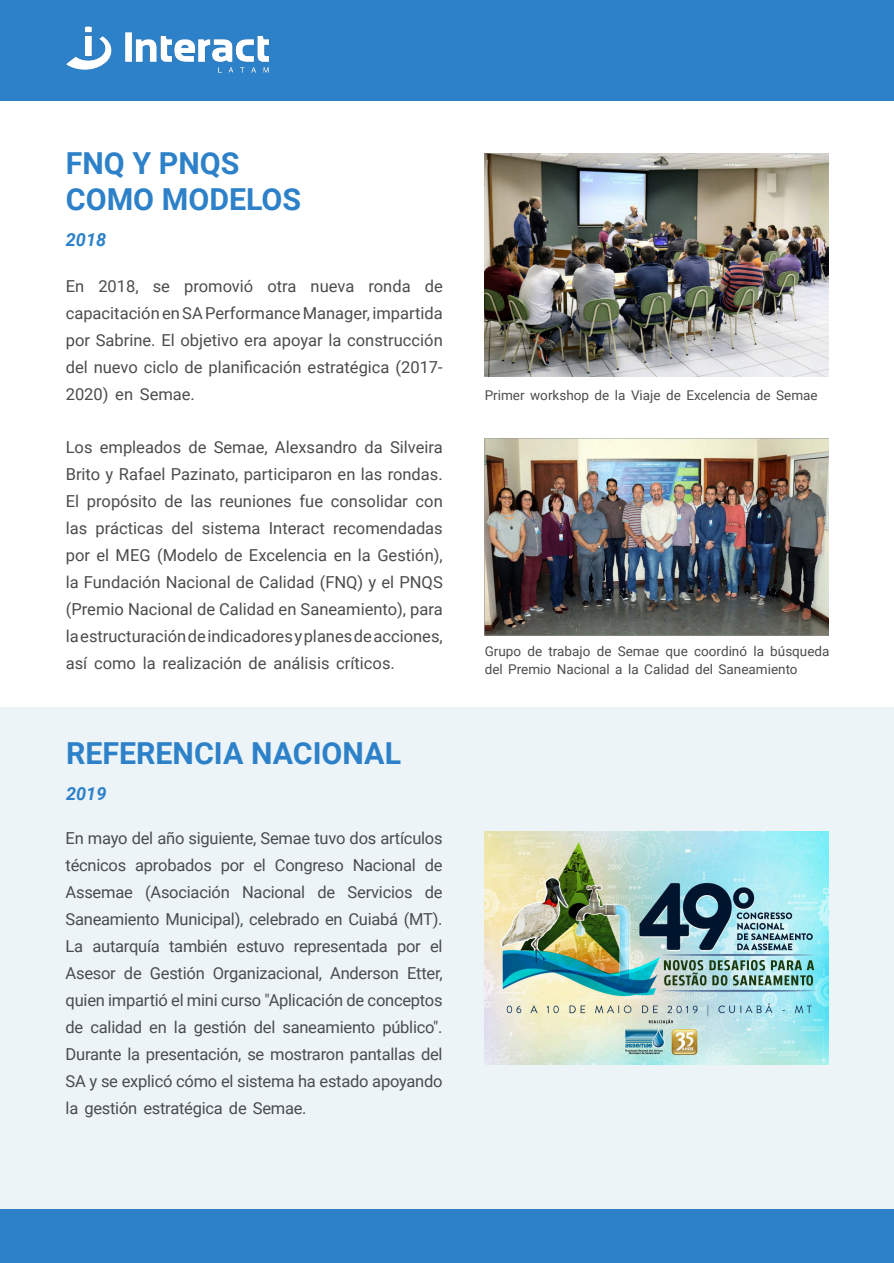
<style>
.page{position:relative;width:894px;height:1263px;background:#fff}
.page>*{position:absolute;margin:0;border:0;box-sizing:border-box;transform-origin:0 0}
.t1{font:700 30.3px/36.2px "Roboto";color:#2d81c8}
.t2{font:italic 700 18px "Roboto";color:#2d81c8}
.t3{font:16.5px/27px "Roboto";color:#4a4c4e;text-align:justify}
.t4{font:13.5px/18px "Roboto";color:#4a4c4e}
</style>
<div class="page">
<div style="left:0;top:707px;width:893px;height:502px;background:#edf4f8"></div>
<div style="left:0;top:0;width:893px;height:101px;background:#2d81c8"></div>
<div style="left:0;top:1209px;width:893px;height:54px;background:#2d81c8"></div>
<img style="left:66px;top:26px;width:204px;height:47px">
<img style="left:484px;top:439px;width:344px;height:196px">
<img style="left:484px;top:831px;width:344px;height:233px">
<img style="left:484px;top:153px;width:344px;height:224px">
<h1 class="t1" style="left:66px;top:149px;width:237px">FNQ Y PNQS<br>COMO MODELOS</h1>
<p class="t2" style="left:66px;top:233px;width:42px">2018</p>
<p class="t3" style="left:66px;top:275px;width:378px">En 2018, se promovió otra nueva ronda de capacitación en SA PerformanceManager, impartida por Sabrine. El objetivo era apoyar la construcción del nuevo ciclo de planificación estratégica (2017- 2020) en Semae.</p>
<p class="t3" style="left:66px;top:435px;width:378px">Los empleados de Semae, Alexsandro da Silveira Brito y Rafael Pazinato, participaron en las rondas.<br>El propósito de las reuniones fue consolidar con las prácticas del sistema Interact recomendadas por el MEG (Modelo de Excelencia en la Gestión), la Fundación Nacional de Calidad (FNQ) y el PNQS (Premio Nacional de Calidad en Saneamiento), para laestructuracióndeindicadoresyplanesdeacciones, así como la realización de análisis críticos.</p>
<h1 class="t1" style="left:66px;top:738px;width:336px">REFERENCIA NACIONAL</h1>
<p class="t2" style="left:66px;top:786px;width:42px">2019</p>
<p class="t3" style="left:66px;top:827px;width:378px">En mayo del año siguiente, Semae tuvo dos artículos técnicos aprobados por el Congreso Nacional de Assemae (Asociación Nacional de Servicios de Saneamiento Municipal), celebrado en Cuiabá (MT).<br>La autarquía también estuvo representada por el Asesor de Gestión Organizacional, Anderson Etter, quien impartió el mini curso "Aplicación de conceptos de calidad en la gestión del saneamiento público".<br>Durante la presentación, se mostraron pantallas del SA y se explicó cómo el sistema ha estado apoyando la gestión estratégica de Semae.</p>
<p class="t4" style="left:484px;top:388px;width:334px">Primer workshop de la Viaje de Excelencia de Semae</p>
<p class="t4" style="left:484px;top:643px;width:346px">Grupo de trabajo de Semae que coordinó la búsqueda del Premio Nacional a la Calidad del Saneamiento</p>
</div>
